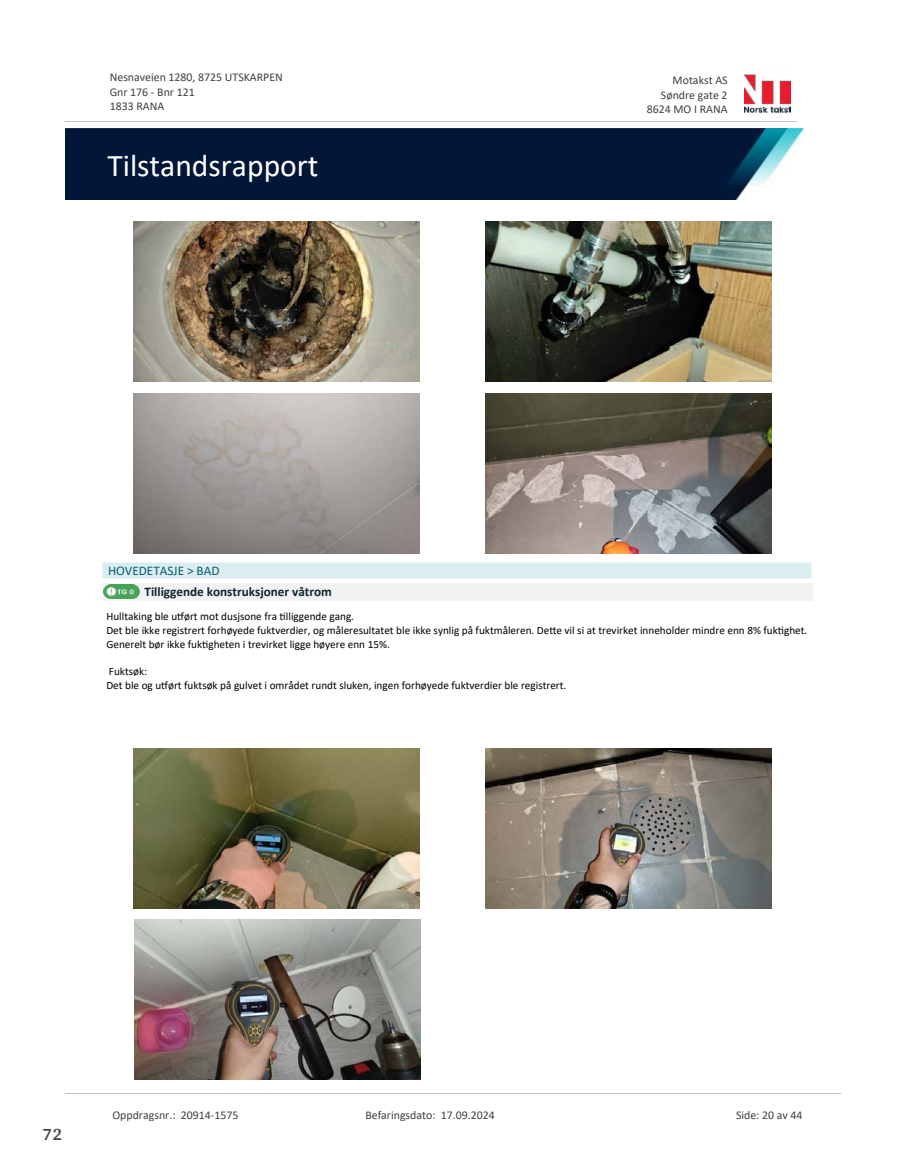
<style>
.page{position:relative;width:915px;height:1172px;background:#fff}
.page>*{position:absolute;margin:0;border:0;box-sizing:border-box;transform-origin:0 0}
.t1{font:31.65px "Calibri";color:#fff}
.t2{font:700 18px "Arya";color:#414749}
.t3{font:700 13.2px "Calibri";color:#0f252c}
.t4{font:13.2px "Calibri";color:#065c69}
.t5{font:11.85px/14.5px "Calibri";color:#404040}
.t6{font:11.25px/13.6px "Calibri";color:#000}
</style>
<div class="page">
<img style="left:133px;top:222px;width:286px;height:160px">
<img style="left:485px;top:222px;width:285px;height:160px">
<img style="left:133px;top:393px;width:286px;height:160px">
<img style="left:485px;top:393px;width:285px;height:160px">
<div style="left:104px;top:584px;width:708px;height:17px;background:#f2f2f2"></div>
<img style="left:104px;top:584px;width:35px;height:15px">
<div style="left:103px;top:563px;width:708px;height:16px;background:#daeef2"></div>
<hr style="left:103px;top:563px;width:708px;height:1px;background:#eaf5f7">
<hr style="left:103px;top:579px;width:708px;height:1px;background:#eaf5f7">
<img style="left:133px;top:748px;width:286px;height:160px">
<img style="left:485px;top:748px;width:285px;height:160px">
<img style="left:134px;top:920px;width:286px;height:160px">
<img style="left:744px;top:74px;width:46px;height:40px">
<hr style="left:65px;top:121px;width:731px;height:1px;background:#c0c0c0">
<img style="left:65px;top:129px;width:738px;height:71px">
<hr style="left:65px;top:1093px;width:775px;height:1px;background:#c0c0c0">
<p class="t5" style="left:110px;top:70px;width:174px">Nesnaveien 1280, 8725 UTSKARPEN<br>Gnr 176 - Bnr 121<br>1833 RANA</p>
<p class="t5" style="left:672px;top:73px;width:56px">Motakst AS</p>
<p class="t5" style="left:660px;top:87px;width:68px">Søndre gate 2</p>
<p class="t5" style="left:646px;top:102px;width:82px">8624 MO I RANA</p>
<h1 class="t1" style="left:107px;top:143px;width:213px">Tilstandsrapport</h1>
<p class="t4" style="left:108px;top:562px;width:113px">HOVEDETASJE &gt; BAD</p>
<p class="t3" style="left:144px;top:582px;width:189px">Tilliggende konstruksjoner våtrom</p>
<p class="t6" style="left:106px;top:610px;width:702px">Hulltaking ble u琀昀ørt mot dusjsone fra 琀椀lliggende gang.<br>Det ble ikke registrert forhøyede fuktverdier, og måleresultatet ble ikke synlig på fuktmåleren. De琀琀e vil si at trevirket inneholder mindre enn 8% fuk琀椀ghet.<br>Generelt bør ikke fuk琀椀gheten i trevirket ligge høyere enn 15%.</p>
<p class="t6" style="left:106px;top:664px;width:461px">Fuktsøk:<br>Det ble og u琀昀ørt fuktsøk på gulvet i området rundt sluken, ingen forhøyede fuktverdier ble registrert.</p>
<h2 class="t2" style="left:43px;top:1123px;width:21px">72</h2>
<p class="t5" style="left:112px;top:1107px;width:127px">Oppdragsnr.: 20914-1575</p>
<p class="t5" style="left:365px;top:1107px;width:131px">Befaringsdato: 17.09.2024</p>
<p class="t5" style="left:735px;top:1107px;width:68px">Side: 20 av 44</p>
</div>
